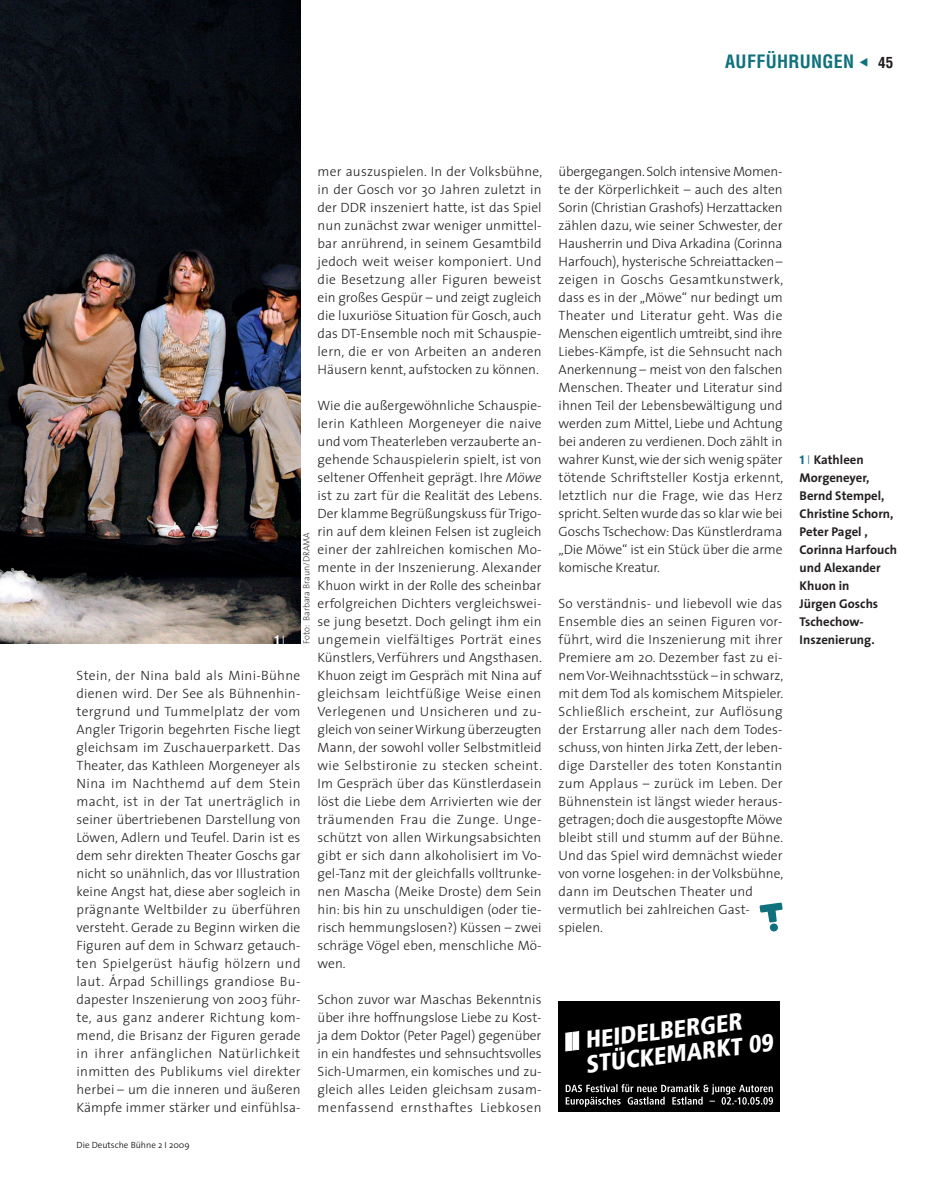
<style>
.page{position:relative;width:940px;height:1195px;background:#fff}
.page>*{position:absolute;margin:0;border:0;box-sizing:border-box;transform-origin:0 0}
.t1{font:900 condensed 24px/24.5px "Frutiger";color:#fff}
.t2{font:700 condensed 18px "Helvetica LT Std";letter-spacing:.02em;color:#0f717c}
.t3{font:700 condensed 15px "Helvetica LT Std";color:#231f20}
.t4{font:300 13.5px/18px "The Sans";letter-spacing:.01em;color:#231f20;text-align:justify}
.t5{font:700 12.75px/18px "The Sans";color:#231f20}
.t6{font:900 condensed 11.7px "Helvetica";color:#fff}
.t7{font:200 9px "The Sans";color:#231f20}
.t8{font:300 9px "The Sans";color:#231f20}
.s1{font-style:italic}
.s2{font-family:"The Sans";font-weight:200;font-stretch:normal;font-size:12.75px}
.s3{font-family:"Helvetica";font-weight:900;font-stretch:condensed;font-size:11.7px;color:#0f717c}
.s4{font-weight:200;color:#0f717c}
</style>
<div class="page">
<img style="left:0;top:0;width:300px;height:644px">
<img style="left:759px;top:903px;width:23px;height:29px">
<div style="left:558px;top:1001px;width:222px;height:111px;background:#000"></div>
<svg style="left:566px;top:1031px;width:13px;height:20px"></svg>
<svg style="left:565px;top:1084px;width:208px;height:23px"></svg>
<h2 class="t2" style="left:725px;top:50px;width:144px">AUFFÜHRUNGEN ▼</h2>
<p class="t3" style="left:878px;top:53px;width:16px">45</p>
<p class="t4" style="left:317px;top:162px;width:226px">mer auszuspielen. In der Volksbühne, in der Gosch vor 30 Jahren zuletzt in der DDR inszeniert hatte, ist das Spiel nun zunächst zwar weniger unmittel&shy;bar anrührend, in seinem Gesamtbild jedoch weit weiser komponiert. Und die Besetzung aller Figuren beweist ein großes Gespür – und zeigt zugleich die luxuriöse Situation für Gosch, auch das DT-Ensemble noch mit Schauspie&shy;lern, die er von Arbeiten an anderen Häusern kennt, aufstocken zu können.</p>
<p class="t4" style="left:317px;top:396px;width:226px">Wie die außergewöhnliche Schauspie&shy;lerin Kathleen Morgeneyer die naive und vom Theaterleben verzauberte an&shy;gehende Schauspielerin spielt, ist von seltener Offenheit geprägt. Ihre <span class="s1">Möwe </span>ist zu zart für die Realität des Lebens.<br>Der klamme Begrüßungskuss für Trigo&shy;rin auf dem kleinen Felsen ist zugleich einer der zahlreichen komischen Mo&shy;mente in der Inszenierung. Alexander Khuon wirkt in der Rolle des scheinbar erfolgreichen Dichters vergleichswei&shy;se jung besetzt. Doch gelingt ihm ein ungemein vielfältiges Porträt eines Künstlers, Verführers und Angsthasen.<br>Khuon zeigt im Gespräch mit Nina auf gleichsam leichtfüßige Weise einen Verlegenen und Unsicheren und zu&shy;gleich von seiner Wirkung überzeugten Mann, der sowohl voller Selbstmitleid wie Selbstironie zu stecken scheint.<br>Im Gespräch über das Künstlerdasein löst die Liebe dem Arrivierten wie der träumenden Frau die Zunge. Unge&shy;schützt von allen Wirkungsabsichten gibt er sich dann alkoholisiert im Vo&shy;gel-Tanz mit der gleichfalls volltrunke&shy;nen Mascha (Meike Droste) dem Sein hin: bis hin zu unschuldigen (oder tie&shy;risch hemmungslosen?) Küssen – zwei schräge Vögel eben, menschliche Mö&shy;wen.</p>
<p class="t4" style="left:317px;top:990px;width:225px">Schon zuvor war Maschas Bekenntnis über ihre hoffnungslose Liebe zu Kost&shy;ja dem Doktor (Peter Pagel) gegenüber in ein handfestes und sehnsuchtsvolles Sich-Umarmen, ein komisches und zu&shy;gleich alles Leiden gleichsam zusam&shy;menfassend ernsthaftes Liebkosen</p>
<p class="t7" style="left:299px;top:644px;width:113px;rotate:-90deg">Foto: Barbara Braun/DRAMA</p>
<p class="t6" style="left:274px;top:632px;width:12px">1 <span class="s2">I</span></p>
<p class="t4" style="left:77px;top:666px;width:226px">Stein, der Nina bald als Mini-Bühne dienen wird. Der See als Bühnenhin&shy;tergrund und Tummelplatz der vom Angler Trigorin begehrten Fische liegt gleichsam im Zuschauerparkett. Das Theater, das Kathleen Morgeneyer als Nina im Nachthemd auf dem Stein macht, ist in der Tat unerträglich in seiner übertriebenen Darstellung von Löwen, Adlern und Teufel. Darin ist es dem sehr direkten Theater Goschs gar nicht so unähnlich, das vor Illustration keine Angst hat, diese aber sogleich in prägnante Weltbilder zu überführen versteht. Gerade zu Beginn wirken die Figuren auf dem in Schwarz getauch&shy;ten Spielgerüst häufig hölzern und laut. Árpad Schillings grandiose Bu&shy;dapester Inszenierung von 2003 führ&shy;te, aus ganz anderer Richtung kom&shy;mend, die Brisanz der Figuren gerade in ihrer anfänglichen Natürlichkeit inmitten des Publikums viel direkter herbei – um die inneren und äußeren Kämpfe immer stärker und einfühlsa-</p>
<p class="t8" style="left:77px;top:1137px;width:115px">Die Deutsche Bühne 2 I 2009</p>
<p class="t4" style="left:558px;top:162px;width:226px">übergegangen. Solch intensive Momen&shy;te der Körperlichkeit – auch des alten Sorin (Christian Grashofs) Herzattacken zählen dazu, wie seiner Schwester, der Hausherrin und Diva Arkadina (Corinna Harfouch), hysterische Schreiattacken– zeigen in Goschs Gesamtkunstwerk, dass es in der „Möwe“ nur bedingt um Theater und Literatur geht. Was die Menschen eigentlich umtreibt, sind ihre Liebes-Kämpfe, ist die Sehnsucht nach Anerkennung – meist von den falschen Menschen. Theater und Literatur sind ihnen Teil der Lebensbewältigung und werden zum Mittel, Liebe und Achtung bei anderen zu verdienen. Doch zählt in wahrer Kunst, wie der sich wenig später tötende Schriftsteller Kostja erkennt, letztlich nur die Frage, wie das Herz spricht. Selten wurde das so klar wie bei Goschs Tschechow: Das Künstlerdrama „Die Möwe“ ist ein Stück über die arme komische Kreatur.</p>
<p class="t4" style="left:558px;top:594px;width:226px;text-align:left">So verständnis- und liebevoll wie das Ensemble dies an seinen Figuren vor&shy;führt, wird die Inszenierung mit ihrer Premiere am 20. Dezember fast zu ei&shy;nem Vor-Weihnachtsstück – in schwarz, mit dem Tod als komischem Mitspieler.<br>Schließlich erscheint, zur Auflösung der Erstarrung aller nach dem Todes&shy;schuss, von hinten Jirka Zett, der leben&shy;dige Darsteller des toten Konstantin zum Applaus – zurück im Leben. Der Bühnenstein ist längst wieder heraus&shy;getragen; doch die ausgestopfte Möwe bleibt still und stumm auf der Bühne.<br>Und das Spiel wird demnächst wieder von vorne losgehen: in der Volksbühne, dann im Deutschen Theater und vermutlich bei zahlreichen Gast&shy;spielen.</p>
<h1 class="t1" style="left:581px;top:1028px;width:190px;rotate:-7deg">HEIDELBERGER<br>STÜCKEMARKT 09</h1>
<p class="t5" style="left:799px;top:450px;width:99px"><span class="s3">1</span> <span class="s4">I</span> Kathleen<br>Morgeneyer,<br>Bernd Stempel,<br>Christine Schorn,<br>Peter Pagel ,<br>Corinna Harfouch und Alexander<br>Khuon in<br>Jürgen Goschs<br>Tschechow-<br>Inszenierung.</p>
</div>
